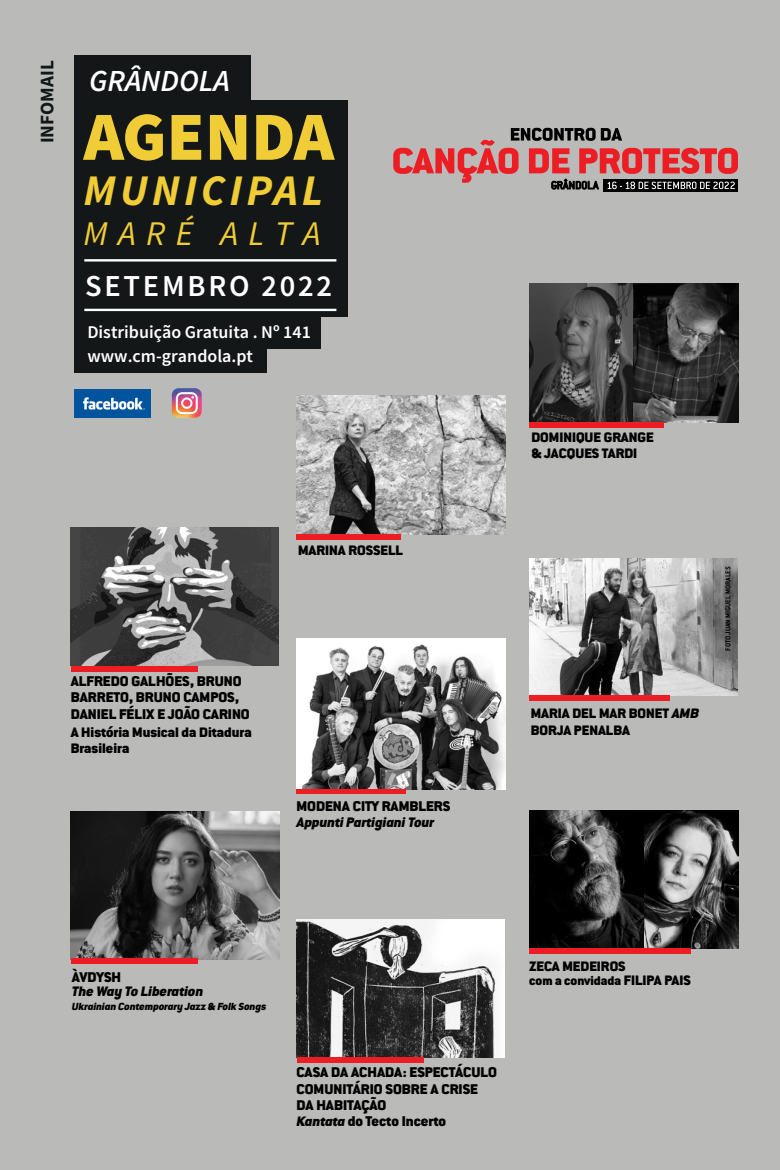
<style>
.page{position:relative;width:780px;height:1170px;background:#fff}
.page>*{position:absolute;margin:0;border:0;box-sizing:border-box;transform-origin:0 0}
.t1{font:900 69px "Source Sans Pro";color:#f0cd36}
.t2{font:italic 700 43.75px "Source Sans Pro";letter-spacing:.09em;color:#f0cd36}
.t3{font:italic 34.5px "Source Sans Pro";letter-spacing:.3em;color:#f0cd36}
.t4{font:600 30.5px "Source Sans Pro";letter-spacing:.09em;color:#fff}
.t5{font:italic 600 30.5px "Source Sans Pro";color:#fff}
.t6{font:700 19.25px "Source Sans Pro";color:#131718}
.t7{font:600 18px/24px "Source Sans Pro";color:#fff}
.t8{font:15.5px/16.2px "Conduit ITC Black";color:#000}
.t9{font:15px/16.2px "Conduit ITC Black";color:#000}
.t10{font:italic 15px "Conduit ITC Black";color:#000}
.t11{font:13.75px "Conduit ITC Black";color:#000}
.t12{font:italic 11.25px "Conduit ITC Black";color:#000}
.t13{font:700 8px "Conduit ITC";color:#000}
.s1{font-style:italic}
.s2{font-style:italic;font-size:15px}
.s3{font-size:15px}
</style>
<div class="page">
<div style="left:0;top:0;width:780px;height:1169px;background:#babbb9"></div>
<img style="left:71px;top:811px;width:208px;height:148px">
<div style="left:71px;top:958px;width:127px;height:5px;background:#ed1d24"></div>
<img style="left:296px;top:395px;width:209px;height:139px">
<div style="left:296px;top:534px;width:105px;height:5px;background:#ed1d24"></div>
<img style="left:529px;top:284px;width:104px;height:138px">
<img style="left:633px;top:284px;width:105px;height:138px">
<div style="left:529px;top:422px;width:135px;height:5px;background:#ed1d24"></div>
<img style="left:296px;top:638px;width:209px;height:151px">
<div style="left:296px;top:788px;width:110px;height:5px;background:#ed1d24"></div>
<img style="left:529px;top:810px;width:115px;height:138px">
<img style="left:644px;top:810px;width:94px;height:138px">
<div style="left:529px;top:948px;width:161px;height:5px;background:#ed1d24"></div>
<img style="left:297px;top:919px;width:208px;height:138px">
<div style="left:297px;top:1057px;width:126px;height:5px;background:#ed1d24"></div>
<img style="left:71px;top:528px;width:208px;height:137px">
<div style="left:71px;top:666px;width:127px;height:5px;background:#ed1d24"></div>
<img style="left:529px;top:558px;width:208px;height:137px">
<div style="left:529px;top:695px;width:140px;height:5px;background:#ed1d24"></div>
<svg style="left:393px;top:128px;width:345px;height:64px"></svg>
<div style="left:74px;top:55px;width:177px;height:45px;background:#131718"></div>
<div style="left:75px;top:100px;width:273px;height:70px;background:#131718"></div>
<div style="left:75px;top:166px;width:273px;height:65px;background:#131718"></div>
<div style="left:75px;top:217px;width:273px;height:99px;background:#131718"></div>
<div style="left:75px;top:337px;width:192px;height:36px;background:#131718"></div>
<hr style="left:84px;top:259px;width:252px;height:2px;background:#fff">
<hr style="left:84px;top:309px;width:252px;height:2px;background:#fff">
<div style="left:75px;top:314px;width:246px;height:34px;background:#131718"></div>
<div style="left:75px;top:389px;width:76px;height:28px;background:#00549e"></div>
<svg style="left:83px;top:397px;width:62px;height:12px"></svg>
<svg style="left:172px;top:388px;width:30px;height:30px"></svg>
<p class="t6" style="left:34px;top:143px;width:84px;rotate:-90deg">INFOMAIL</p>
<h3 class="t5" style="left:89px;top:61px;width:142px">GRÂNDOLA</h3>
<h1 class="t1" style="left:84px;top:89px;width:252px">AGENDA</h1>
<h2 class="t2" style="left:83px;top:160px;width:241px">MUNICIPAL</h2>
<h3 class="t3" style="left:83px;top:212px;width:238px">MARÉ ALTA</h3>
<h3 class="t4" style="left:85px;top:265px;width:248px">SETEMBRO 2022</h3>
<p class="t7" style="left:87px;top:319px;width:225px">Distribuição Gratuita . Nº 141 www.cm-grandola.pt</p>
<p class="t9" style="left:298px;top:542px;width:106px">MARINA ROSSELL</p>
<p class="t8" style="left:71px;top:672px;width:180px">ALFREDO GALHÕES, BRUNO<br>BARRETO, BRUNO CAMPOS,<br>DANIEL FÉLIX E JOÃO CARINO</p>
<p class="t9" style="left:71px;top:723px;width:182px">A História Musical da Ditadura<br>Brasileira</p>
<p class="t8" style="left:296px;top:797px;width:155px">MODENA CITY RAMBLERS</p>
<p class="t10" style="left:296px;top:813px;width:139px">Appunti Partigiani Tour</p>
<p class="t9" style="left:531px;top:428px;width:124px">DOMINIQUE GRANGE &amp; JACQUES TARDI</p>
<p class="t9" style="left:530px;top:705px;width:170px">MARIA DEL MAR BONET <span class="s1">AMB<br></span>BORJA PENALBA</p>
<p class="t13" style="left:723px;top:650px;width:86px;rotate:-90deg">FOTO JUAN MIGUEL MORALES</p>
<p class="t8" style="left:72px;top:968px;width:51px">ÀVDYSH</p>
<p class="t10" style="left:72px;top:982px;width:133px">The Way To Liberation</p>
<p class="t12" style="left:72px;top:999px;width:196px">Ukrainian Contemporary Jazz &amp; Folk Songs</p>
<p class="t8" style="left:296px;top:1063px;width:202px">CASA DA ACHADA: ESPECTÁCULO<br>COMUNITÁRIO SOBRE A CRISE<br>DA HABITAÇÃO<br><span class="s2">Kantata</span> do Tecto Incerto</p>
<p class="t9" style="left:529px;top:957px;width:98px">ZECA MEDEIROS</p>
<p class="t11" style="left:529px;top:972px;width:163px">com a convidada <span class="s3">FILIPA PAIS</span></p>
</div>
